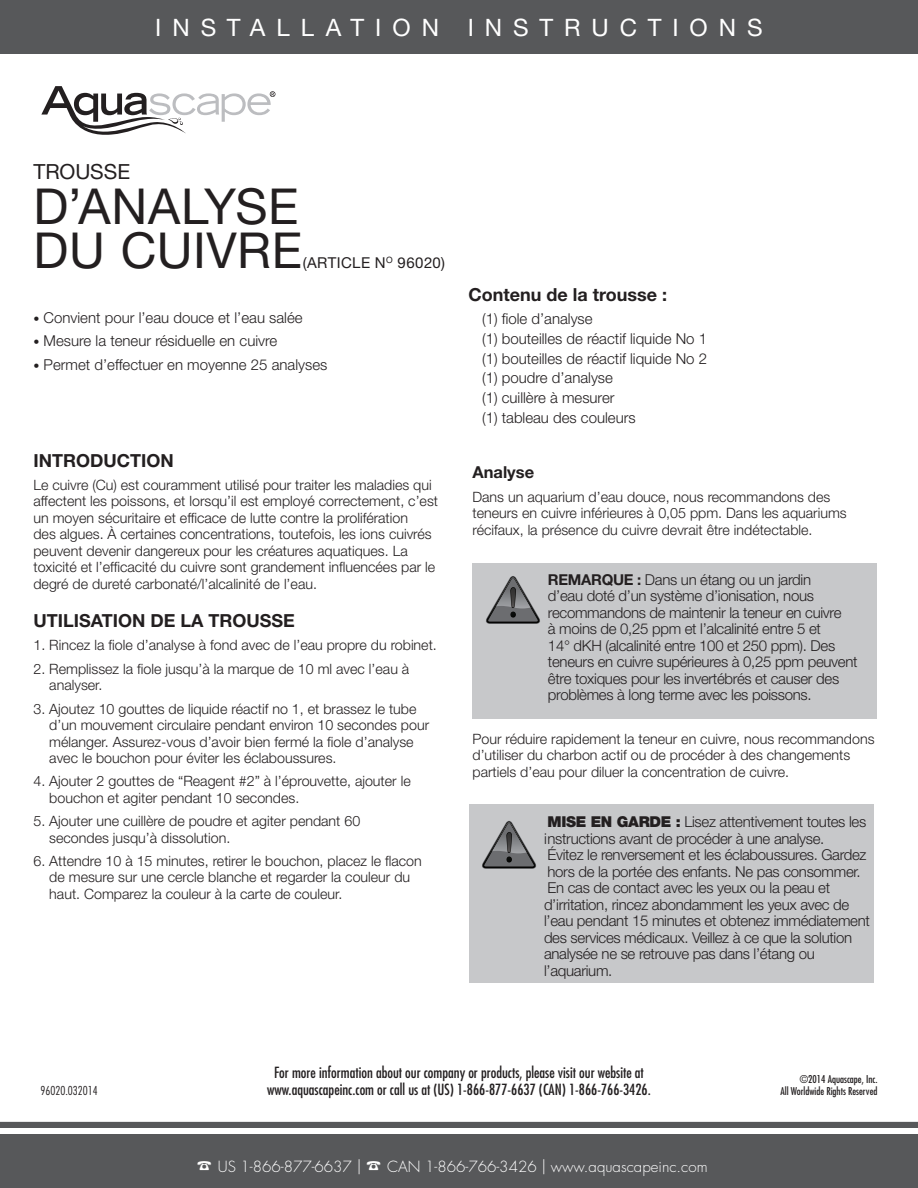
<style>
.page{position:relative;width:918px;height:1188px;background:#fff}
.page>*{position:absolute;margin:0;border:0;box-sizing:border-box;transform-origin:0 0}
.t1{font:49.65px/44.4px "Helvetica Neue LT Std";letter-spacing:.015em;color:#231f20}
.t2{font:24px "Helvetica Neue LT Std";letter-spacing:.455em;color:#fff}
.t3{font:20.85px "Helvetica Neue LT Std";letter-spacing:-.005em;color:#231f20}
.t4{font:700 18px "Helvetica Neue LT Std";color:#231f20}
.t5{font:700 16.5px "Helvetica Neue LT Std";color:#231f20}
.t6{font:300 15px/16.5px "Helvetica Neue LT Std";letter-spacing:-.02em;color:#231f20}
.t7{font:300 15px/19.8px "Helvetica Neue LT Std";color:#231f20}
.t8{font:condensed 15px/16.5px "Futura Std";color:#231f20;text-align:center}
.t9{font:300 15px "Futura Std";color:#fff}
.t10{font:15px "Helvetica Neue LT Std";letter-spacing:.025em;color:#231f20}
.t11{font:300 14.25px/16.5px "Helvetica Neue LT Std";color:#231f20}
.t12{font:300 condensed 12px "Futura Std";color:#231f20}
.t13{font:condensed 10.5px/12px "Futura Std";color:#231f20;text-align:right}
.s1{font-size:12px}
.s2{font-weight:700}
.s3{font-weight:900}
</style>
<div class="page">
<div style="left:472px;top:563px;width:406px;height:155px;background:#c7c8ca"></div>
<div style="left:469px;top:805px;width:405px;height:178px;background:#c7c8ca"></div>
<svg style="left:486px;top:576px;width:54px;height:48px"></svg>
<img style="left:511px;top:588px;width:4px;height:19px">
<svg style="left:482px;top:820px;width:55px;height:49px"></svg>
<img style="left:507px;top:833px;width:4px;height:19px">
<div style="left:0;top:0;width:918px;height:54px;background:#57585a"></div>
<div style="left:0;top:1134px;width:918px;height:54px;background:#57585a"></div>
<div style="left:0;top:1122px;width:918px;height:6px;background:#57585a"></div>
<svg style="left:41px;top:86px;width:235px;height:49px"></svg>
<h2 class="t2" style="left:155px;top:13px;width:609px">INSTALLATION INSTRUCTIONS</h2>
<h3 class="t3" style="left:33px;top:159px;width:98px">TROUSSE</h3>
<h1 class="t1" style="left:33px;top:183px;width:270px">D’ANALYSE<br>DU CUIVRE</h1>
<p class="t10" style="left:303px;top:254px;width:144px">(ARTICLE N<sup>O</sup> 96020)</p>
<p class="t7" style="left:33px;top:308px;width:271px"><span class="s1">•</span> Convient pour l’eau douce et l’eau salée</p>
<p class="t7" style="left:33px;top:331px;width:245px"><span class="s1">•</span> Mesure la teneur résiduelle en cuivre</p>
<p class="t7" style="left:33px;top:354px;width:295px"><span class="s1">•</span> Permet d’effectuer en moyenne 25 analyses</p>
<p class="t4" style="left:33px;top:449px;width:142px">INTRODUCTION</p>
<p class="t11" style="left:33px;top:476px;width:406px">Le cuivre (Cu) est couramment utilisé pour traiter les maladies qui affectent les poissons, et lorsqu’il est employé correctement, c’est un moyen sécuritaire et efficace de lutte contre la prolifération<br>des algues. À certaines concentrations, toutefois, les ions cuivrés peuvent devenir dangereux pour les créatures aquatiques. La toxicité et l’efficacité du cuivre sont grandement influencées par le degré de dureté carbonaté/l’alcalinité de l’eau.</p>
<p class="t4" style="left:33px;top:610px;width:263px">UTILISATION DE LA TROUSSE</p>
<p class="t11" style="left:33px;top:637px;width:405px">1. Rincez la fiole d’analyse à fond avec de l’eau propre du robinet.</p>
<p class="t11" style="left:49px;top:660px;width:362px;text-indent:-16px">2. Remplissez la fiole jusqu’à la marque de 10 ml avec l’eau à analyser.</p>
<p class="t11" style="left:49px;top:700px;width:381px;text-indent:-16px">3. Ajoutez 10 gouttes de liquide réactif no 1, et brassez le tube d’un mouvement circulaire pendant environ 10 secondes pour mélanger. Assurez-vous d’avoir bien fermé la fiole d’analyse avec le bouchon pour éviter les éclaboussures.</p>
<p class="t11" style="left:49px;top:773px;width:363px;text-indent:-16px">4. Ajouter 2 gouttes de “Reagent #2” à l’éprouvette, ajouter le bouchon et agiter pendant 10 secondes.</p>
<p class="t11" style="left:49px;top:812px;width:312px;text-indent:-16px">5. Ajouter une cuillère de poudre et agiter pendant 60 secondes jusqu’à dissolution.</p>
<p class="t11" style="left:49px;top:852px;width:374px;text-indent:-16px">6. Attendre 10 à 15 minutes, retirer le bouchon, placez le flacon de mesure sur une cercle blanche et regarder la couleur du haut. Comparez la couleur à la carte de couleur.</p>
<p class="t4" style="left:469px;top:283px;width:200px">Contenu de la trousse :</p>
<p class="t7" style="left:482px;top:309px;width:227px">(1) fiole d’analyse<br>(1) bouteilles de réactif liquide No 1 (1) bouteilles de réactif liquide No 2 (1) poudre d’analyse<br>(1) cuillère à mesurer<br>(1) tableau des couleurs</p>
<p class="t5" style="left:472px;top:462px;width:63px">Analyse</p>
<p class="t11" style="left:472px;top:488px;width:376px">Dans un aquarium d’eau douce, nous recommandons des teneurs en cuivre inférieures à 0,05 ppm. Dans les aquariums récifaux, la présence du cuivre devrait être indétectable.</p>
<p class="t6" style="left:548px;top:571px;width:311px"><span class="s2">REMARQUE :</span> Dans un étang ou un jardin<br>d’eau doté d’un système d’ionisation, nous recommandons de maintenir la teneur en cuivre<br>à moins de 0,25 ppm et l’alcalinité entre 5 et<br>14° dKH (alcalinité entre 100 et 250 ppm). Des teneurs en cuivre supérieures à 0,25 ppm peuvent être toxiques pour les invertébrés et causer des problèmes à long terme avec les poissons.</p>
<p class="t11" style="left:472px;top:730px;width:404px">Pour réduire rapidement la teneur en cuivre, nous recommandons d’utiliser du charbon actif ou de procéder à des changements partiels d’eau pour diluer la concentration de cuivre.</p>
<p class="t6" style="left:544px;top:813px;width:327px"><span class="s3">MISE EN GARDE :</span> Lisez attentivement toutes les<br>i nstructions avant de procéder à une analyse.<br>Évitez le renversement et les éclaboussures. Gardez hors de la portée des enfants. Ne pas consommer.<br>En cas de contact avec les yeux ou la peau et d’irritation, rincez abondamment les yeux avec de l’eau pendant 15 minutes et obtenez immédiatement des services médicaux. Veillez à ce que la solution analysée ne se retrouve pas dans l’étang ou l’aquarium.</p>
<p class="t8" style="left:267px;top:1064px;width:385px">For more information about our company or products, please visit our website at www.aquascapeinc.com or call us at (US) 1-866-877-6637 (CAN) 1-866-766-3426.</p>
<p class="t12" style="left:40px;top:1083px;width:59px">96020.032014</p>
<p class="t13" style="left:781px;top:1073px;width:98px">©2014 Aquascape, Inc.<br>All Worldwide Rights Reserved</p>
<p class="t9" style="left:197px;top:1157px;width:512px">☎ US 1-866-877-6637 | ☎ CAN 1-866-766-3426 | www.aquascapeinc.com</p>
</div>
